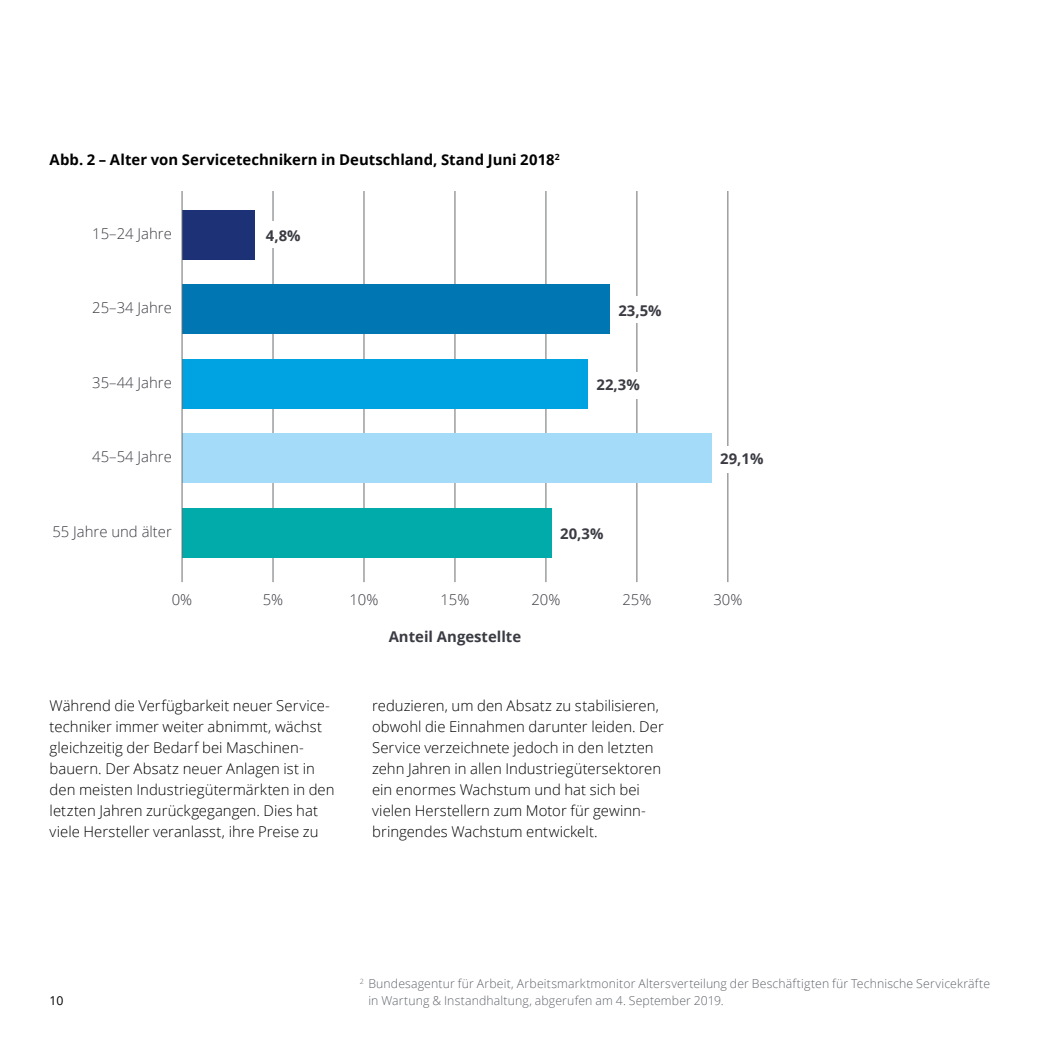
<style>
.page{position:relative;width:1042px;height:1042px;background:#fff}
.page>*{position:absolute;margin:0;border:0;box-sizing:border-box;transform-origin:0 0}
.t1{font:300 14.88px/21px "Open Sans";color:#000}
.t2{font:300 14.88px "Open Sans";color:#3b3c43}
.t3{font:700 14.88px "Open Sans";color:#000}
.t4{font:700 14.88px "Open Sans";color:#3b3c43}
.t5{font:300 12.25px/16.6px "Open Sans";letter-spacing:.01em;color:#5f636a}
.t6{font:12.25px "Open Sans";color:#000}
</style>
<div class="page">
<hr style="left:273px;top:192px;width:1px;height:390px;background:#6a6d71">
<hr style="left:636px;top:192px;width:1px;height:390px;background:#6a6d71">
<hr style="left:727px;top:192px;width:1px;height:390px;background:#6a6d71">
<hr style="left:364px;top:192px;width:1px;height:390px;background:#6a6d71">
<hr style="left:455px;top:192px;width:1px;height:390px;background:#6a6d71">
<hr style="left:545px;top:192px;width:1px;height:390px;background:#6a6d71">
<div style="left:720px;top:447px;width:49px;height:26px;background:#fff"></div>
<div style="left:616px;top:296px;width:48px;height:26px;background:#fff"></div>
<div style="left:594px;top:372px;width:46px;height:26px;background:#fff"></div>
<div style="left:260px;top:222px;width:49px;height:26px;background:#fff"></div>
<div style="left:182px;top:210px;width:73px;height:50px;background:#1d3176"></div>
<div style="left:182px;top:284px;width:428px;height:50px;background:#0077b3"></div>
<div style="left:182px;top:359px;width:406px;height:49px;background:#00a3e2"></div>
<div style="left:182px;top:433px;width:529px;height:50px;background:#a4dbf8"></div>
<div style="left:182px;top:508px;width:369px;height:49px;background:#00abaa"></div>
<hr style="left:182px;top:192px;width:1px;height:390px;background:#6a6d71">
<p class="t3" style="left:50px;top:149px;width:512px">Abb. 2 – Alter von Servicetechnikern in Deutschland, Stand Juni 2018<sup>2</sup></p>
<p class="t2" style="left:92px;top:223px;width:81px">15–24 Jahre</p>
<p class="t4" style="left:266px;top:225px;width:36px">4,8%</p>
<p class="t2" style="left:92px;top:298px;width:81px">25–34 Jahre</p>
<p class="t4" style="left:618px;top:300px;width:45px">23,5%</p>
<p class="t2" style="left:92px;top:372px;width:81px">35–44 Jahre</p>
<p class="t4" style="left:596px;top:374px;width:45px">22,3%</p>
<p class="t2" style="left:92px;top:446px;width:81px">45–54 Jahre</p>
<p class="t4" style="left:720px;top:448px;width:45px">29,1%</p>
<p class="t2" style="left:52px;top:521px;width:121px">55 Jahre und älter</p>
<p class="t4" style="left:560px;top:523px;width:45px">20,3%</p>
<p class="t2" style="left:172px;top:589px;width:22px">0%</p>
<p class="t2" style="left:263px;top:589px;width:22px">5%</p>
<p class="t2" style="left:349px;top:589px;width:30px">10%</p>
<p class="t2" style="left:440px;top:589px;width:30px">15%</p>
<p class="t2" style="left:531px;top:589px;width:30px">20%</p>
<p class="t2" style="left:622px;top:589px;width:30px">25%</p>
<p class="t2" style="left:713px;top:589px;width:30px">30%</p>
<p class="t4" style="left:389px;top:626px;width:134px">Anteil Angestellte</p>
<p class="t1" style="left:50px;top:694px;width:286px">Während die Verfügbarkeit neuer Service&shy;techniker immer weiter abnimmt, wächst gleichzeitig der Bedarf bei Maschinen&shy;bauern. Der Absatz neuer Anlagen ist in den meisten Industriegütermärkten in den letzten Jahren zurückgegangen. Dies hat viele Hersteller veranlasst, ihre Preise zu</p>
<p class="t1" style="left:372px;top:694px;width:293px">reduzieren, um den Absatz zu stabilisieren, obwohl die Einnahmen darunter leiden. Der Service verzeichnete jedoch in den letzten zehn Jahren in allen Industriegütersektoren ein enormes Wachstum und hat sich bei vielen Herstellern zum Motor für gewinn&shy;bringendes Wachstum entwickelt.</p>
<p class="t6" style="left:50px;top:992px;width:15px">10</p>
<p class="t5" style="left:368px;top:975px;width:623px;text-indent:-9px"><sup>2</sup> Bundesagentur für Arbeit, Arbeitsmarktmonitor Altersverteilung der Beschäftigten für Technische Servicekräfte in Wartung &amp; Instandhaltung, abgerufen am 4. September 2019.</p>
</div>
